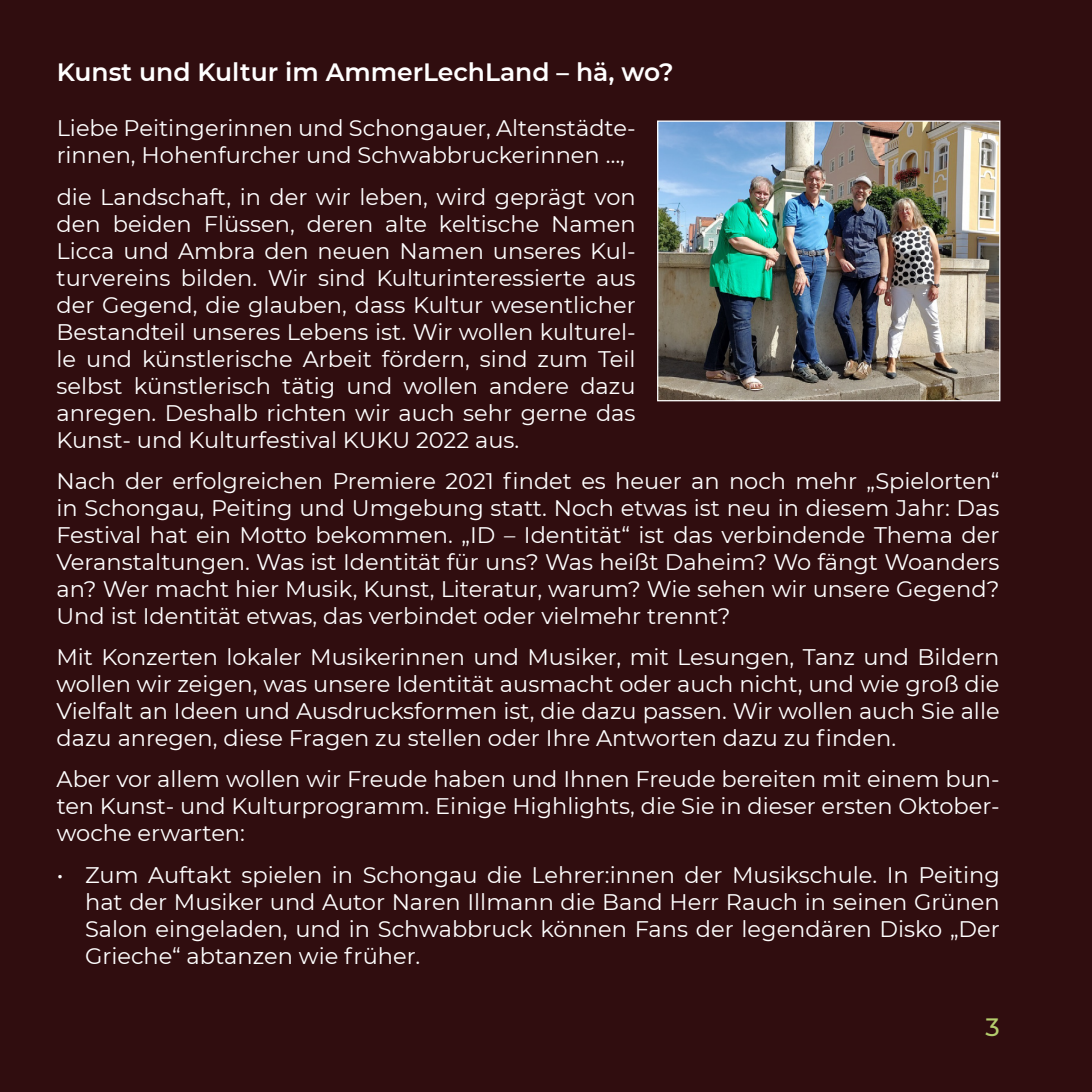
<style>
.page{position:relative;width:1092px;height:1092px;background:#fff}
.page>*{position:absolute;margin:0;border:0;box-sizing:border-box;transform-origin:0 0}
.t1{font:600 25px "Montserrat";color:#fff}
.t2{font:500 25px "Montserrat";color:#b4cd6d}
.t3{font:22.5px/27px "Montserrat";color:#fff;text-align:justify}
</style>
<div class="page">
<div style="left:0;top:0;width:1091px;height:1091px;background:#300d0f"></div>
<img style="left:659px;top:122px;width:339px;height:277px">
<div style="left:657px;top:120px;width:343px;height:281px;border:1px solid #fff"></div>
<p class="t1" style="left:57px;top:54px;width:618px">Kunst und Kultur im AmmerLechLand – hä, wo?</p>
<p class="t3" style="left:57px;top:114px;width:580px">Liebe Peitingerinnen und Schongauer, Altenstädte&shy;rinnen, Hohenfurcher und Schwabbruckerinnen …,</p>
<p class="t3" style="left:56px;top:182px;width:580px">die Landschaft, in der wir leben, wird geprägt von den beiden Flüssen, deren alte keltische Namen Licca und Ambra den neuen Namen unseres Kul&shy;turvereins bilden. Wir sind Kulturinteressierte aus der Gegend, die glauben, dass Kultur wesentlicher Bestandteil unseres Lebens ist. Wir wollen kulturel&shy;le und künstlerische Arbeit fördern, sind zum Teil selbst künstlerisch tätig und wollen andere dazu anregen. Deshalb richten wir auch sehr gerne das Kunst- und Kulturfestival KUKU 2022 aus.</p>
<p class="t3" style="left:56px;top:466px;width:944px">Nach der erfolgreichen Premiere 2021 findet es heuer an noch mehr „Spielorten“ in Schongau, Peiting und Umgebung statt. Noch etwas ist neu in diesem Jahr: Das Festival hat ein Motto bekommen. „ID – Identität“ ist das verbindende Thema der Veranstaltungen. Was ist Identität für uns? Was heißt Daheim? Wo fängt Woanders an? Wer macht hier Musik, Kunst, Literatur, warum? Wie sehen wir unsere Gegend?<br>Und ist Identität etwas, das verbindet oder vielmehr trennt?</p>
<p class="t3" style="left:56px;top:642px;width:944px">Mit Konzerten lokaler Musikerinnen und Musiker, mit Lesungen, Tanz und Bildern wollen wir zeigen, was unsere Identität ausmacht oder auch nicht, und wie groß die Vielfalt an Ideen und Ausdrucksformen ist, die dazu passen. Wir wollen auch Sie alle dazu anregen, diese Fragen zu stellen oder Ihre Antworten dazu zu finden.</p>
<p class="t3" style="left:57px;top:765px;width:944px">Aber vor allem wollen wir Freude haben und Ihnen Freude bereiten mit einem bun&shy;ten Kunst- und Kulturprogramm. Einige Highlights, die Sie in dieser ersten Oktober&shy;woche erwarten:</p>
<p class="t3" style="left:85px;top:860px;width:916px;text-indent:-28px">• Zum Auftakt spielen in Schongau die Lehrer:innen der Musikschule. In Peiting hat der Musiker und Autor Naren Illmann die Band Herr Rauch in seinen Grünen Salon eingeladen, und in Schwabbruck können Fans der legendären Disko „Der Grieche“ abtanzen wie früher.</p>
<p class="t2" style="left:985px;top:1009px;width:16px">3</p>
</div>
